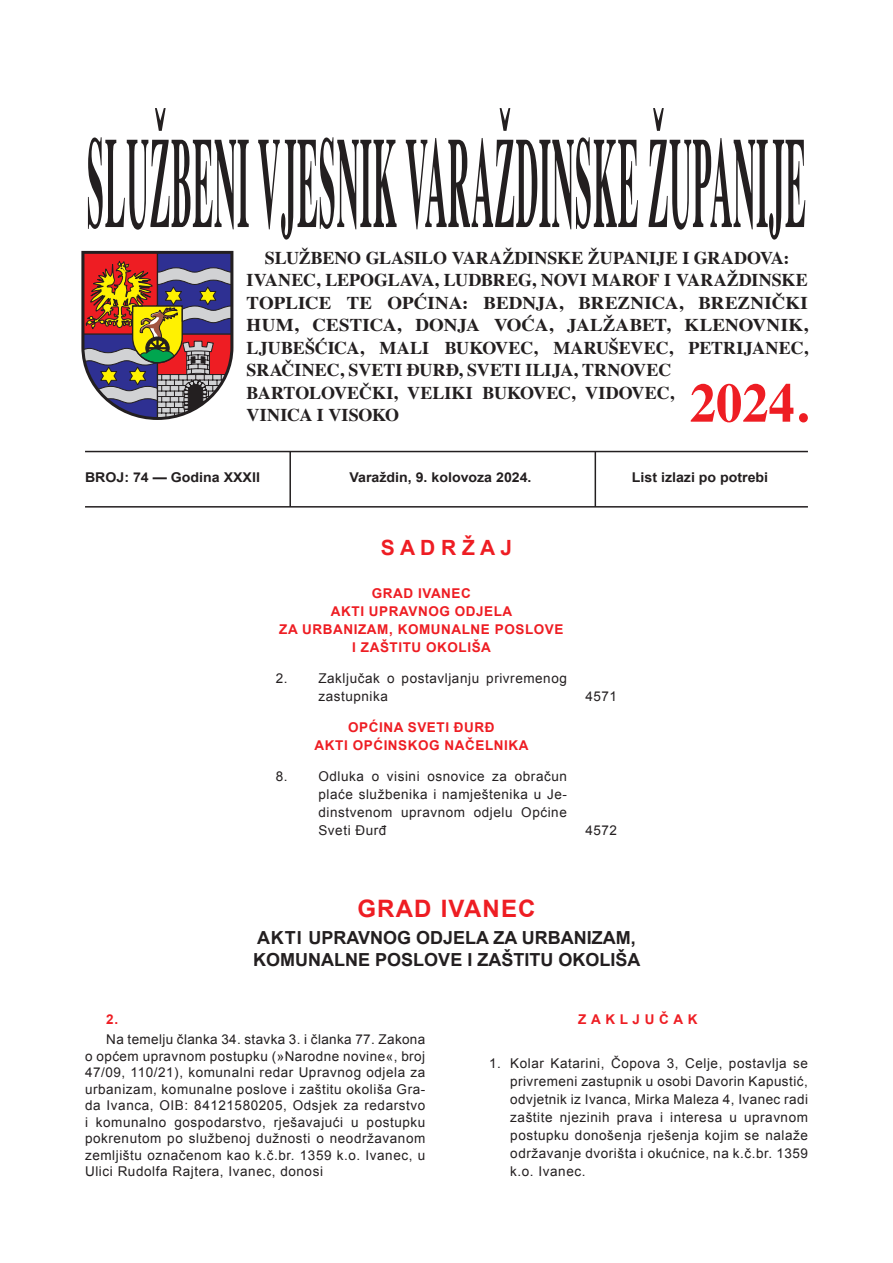
<style>
.page{position:relative;width:893px;height:1263px;background:#fff}
.page>*{position:absolute;margin:0;border:0;box-sizing:border-box;transform-origin:0 0}
.t1{font:700 55.2px "Times";color:#ee1d23;scale:.95 1}
.t2{font:700 24px "Arial";letter-spacing:.05em;color:#ee1d23}
.t3{font:700 21px "Arial";color:#ee1d23}
.t4{font:700 18px/22.5px "Times";color:#231f20}
.t5{font:700 18px/22.5px "Arial";color:#231f20}
.t6{font:13.5px/18px "Arial";letter-spacing:.04em;color:#231f20;text-align:justify}
.t7{font:700 13.5px/18px "Arial";letter-spacing:.04em;color:#ee1d23;text-align:center}
.t8{font:700 13.5px "Arial";color:#231f20;scale:1.05 1}
.t9{font:700 13.5px "Arial";letter-spacing:.34em;color:#ee1d23}
</style>
<div class="page">
<hr style="left:85px;top:451px;width:723px;height:1px;background:#231f20">
<hr style="left:85px;top:506px;width:723px;height:2px;background:#231f20">
<hr style="left:595px;top:451px;width:1px;height:56px;background:#231f20">
<hr style="left:289px;top:451px;width:2px;height:56px;background:#231f20">
<svg style="left:88px;top:108px;width:717px;height:132px"></svg>
<svg style="left:81px;top:250px;width:152px;height:170px"></svg>
<p class="t4" style="left:247px;top:244px;width:563px;text-indent:18px">SLUŽBENO GLASILO VARAŽDINSKE ŽUPANIJE I GRADOVA:<br>IVANEC, LEPOGLAVA, LUDBREG, NOVI MAROF I VARAŽDINSKE TOPLICE TE OPĆINA: BEDNJA, BREZNICA, BREZNIČKI HUM, CESTICA, DONJA VOĆA, JALŽABET, KLENOVNIK, LJUBEŠĆICA, MALI BUKOVEC, MARUŠEVEC, PETRIJANEC, SRAČINEC, SVETI ĐURĐ, SVETI ILIJA, TRNOVEC BARTOLOVEČKI, VELIKI BUKOVEC, VIDOVEC,<br>VINICA I VISOKO</p>
<h1 class="t1" style="left:690px;top:350px;width:126px">2024.</h1>
<p class="t8" style="left:85px;top:468px;width:168px">BROJ: 74 — Godina XXXII</p>
<p class="t8" style="left:350px;top:468px;width:175px">Varaždin, 9. kolovoza 2024.</p>
<p class="t8" style="left:632px;top:468px;width:131px">List izlazi po potrebi</p>
<h3 class="t3" style="left:381px;top:533px;width:133px">S A D R Ž A J</h3>
<p class="t7" style="left:279px;top:584px;width:286px">GRAD IVANEC<br>AKTI UPRAVNOG ODJELA<br>ZA URBANIZAM, KOMUNALNE POSLOVE<br>I ZAŠTITU OKOLIŠA</p>
<p class="t6" style="left:318px;top:669px;width:250px;text-indent:-43px">2. Zaključak o postavljanju privremenog zastupnika</p>
<p class="t7" style="left:315px;top:719px;width:215px">OPĆINA SVETI ĐURĐ<br>AKTI OPĆINSKOG NAČELNIKA</p>
<p class="t6" style="left:318px;top:767px;width:250px;text-indent:-43px">8. Odluka o visini osnovice za obračun plaće službenika i namještenika u Je&shy;dinstvenom upravnom odjelu Općine Sveti Đurđ</p>
<p class="t6" style="left:585px;top:687px;width:33px">4571</p>
<p class="t6" style="left:585px;top:821px;width:33px">4572</p>
<h2 class="t2" style="left:357px;top:893px;width:180px">GRAD IVANEC</h2>
<h3 class="t5" style="left:253px;top:927px;width:389px">AKTI UPRAVNOG ODJELA ZA URBANIZAM,<br>KOMUNALNE POSLOVE I ZAŠTITU OKOLIŠA</h3>
<p class="t7" style="left:106px;top:1010px;width:13px">2.</p>
<p class="t6" style="left:85px;top:1031px;width:342px;line-height:16.5px;text-indent:21px">Na temelju članka 34. stavka 3. i članka 77. Zakona o općem upravnom postupku (»Narodne novine«, broj 47/09, 110/21), komunalni redar Upravnog odjela za urbanizam, komunalne poslove i zaštitu okoliša Gra&shy;da Ivanca, OIB: 84121580205, Odsjek za redarstvo i komunalno gospodarstvo, rješavajući u postupku pokrenutom po službenoj dužnosti o neodržavanom zemljištu označenom kao k.č.br. 1359 k.o. Ivanec, u Ulici Rudolfa Rajtera, Ivanec, donosi</p>
<p class="t9" style="left:578px;top:1010px;width:121px">ZAKLJUČAK</p>
<p class="t6" style="left:510px;top:1054px;width:299px;text-indent:-21px">1. Kolar Katarini, Čopova 3, Celje, postavlja se privremeni zastupnik u osobi Davorin Kapustić, odvjetnik iz Ivanca, Mirka Maleza 4, Ivanec radi zaštite njezinih prava i interesa u upravnom postupku donošenja rješenja kojim se nalaže održavanje dvorišta i okućnice, na k.č.br. 1359 k.o. Ivanec.</p>
</div>
